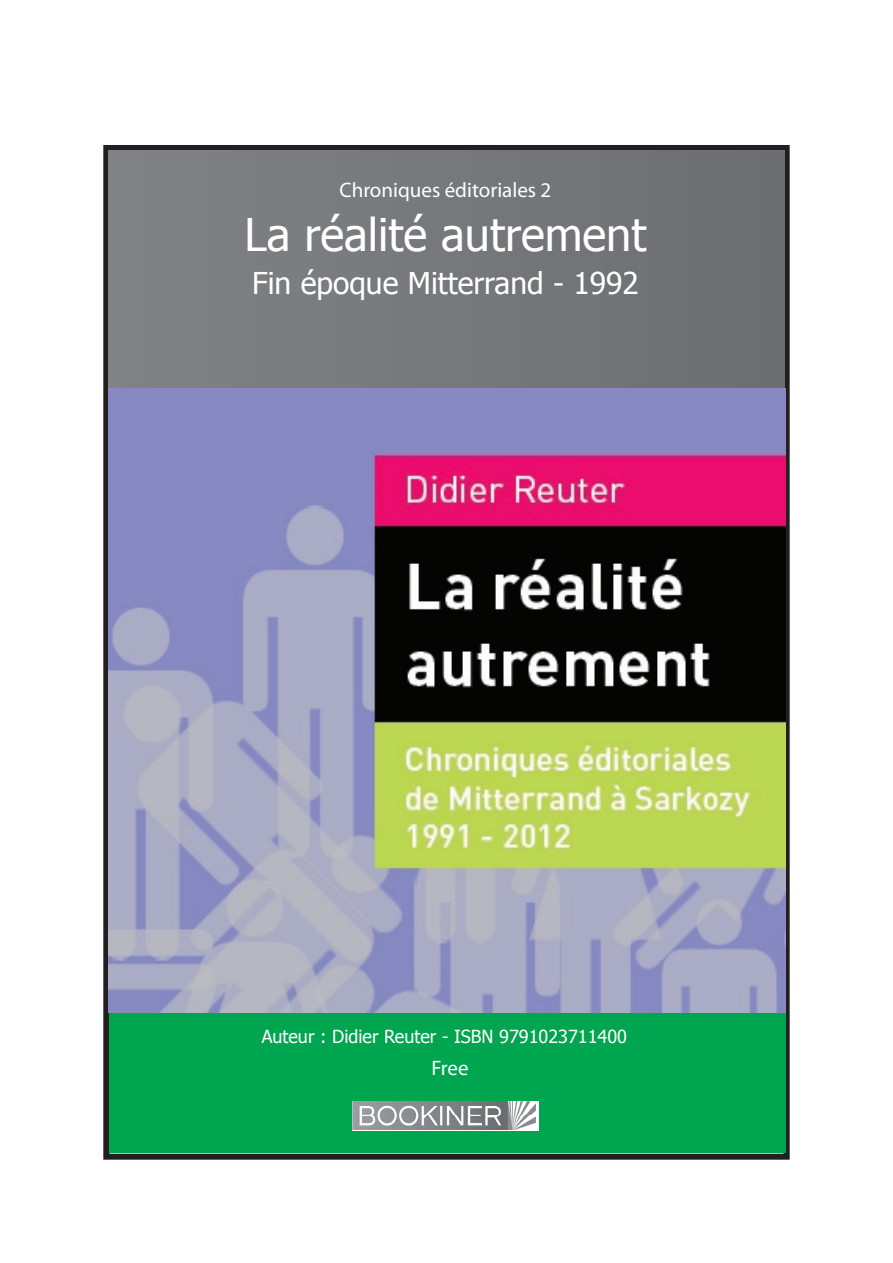
<style>
.page{position:relative;width:893px;height:1263px;background:#fff}
.page>*{position:absolute;margin:0;border:0;box-sizing:border-box;transform-origin:0 0}
.t1{font:45px "Tahoma";color:#fff}
.t2{font:30px "Tahoma";color:#fff}
.t3{font:21px "Myriad Pro";color:#fff}
.t4{font:18px "Tahoma";color:#fff}
</style>
<div class="page">
<div style="left:103px;top:145px;width:687px;height:1015px;border:6px solid #231f20"></div>
<div style="left:108px;top:151px;width:676px;height:240px;background:#76787b"></div>
<div style="left:109px;top:1012px;width:676px;height:141px;background:#00a54f"></div>
<img style="left:352px;top:1101px;width:187px;height:30px">
<img style="left:108px;top:388px;width:677px;height:624px">
<p class="t3" style="left:339px;top:177px;width:213px">Chroniques éditoriales 2</p>
<h1 class="t1" style="left:244px;top:205px;width:403px">La réalité autrement</h1>
<h2 class="t2" style="left:252px;top:263px;width:388px">Fin époque Mitterrand - 1992</h2>
<p class="t4" style="left:262px;top:1024px;width:367px">Auteur : Didier Reuter - ISBN 9791023711400</p>
<p class="t3" style="left:431px;top:1055px;width:39px">Free</p>
</div>
